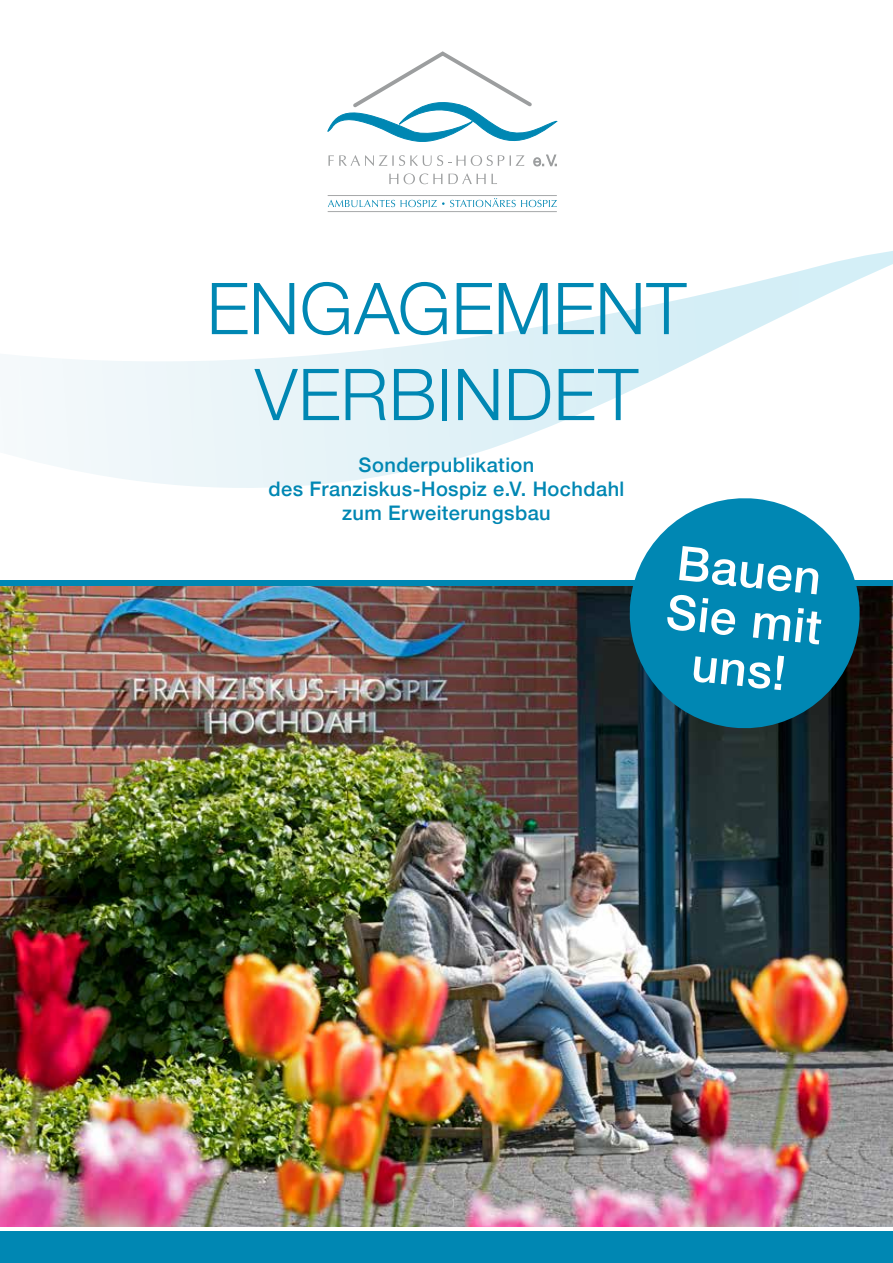
<style>
.page{position:relative;width:893px;height:1263px;background:#fff}
.page>*{position:absolute;margin:0;border:0;box-sizing:border-box;transform-origin:0 0}
.t1{font:300 71.7px/85.9px "Helvetica Neue";letter-spacing:.005em;color:#0087b3;text-align:center}
.t2{font:500 47.7px/49.5px "Helvetica Neue";color:#fff;text-align:center}
.t3{font:500 20.1px/24px "Helvetica Neue";letter-spacing:.02em;color:#0087b3;text-align:center}
</style>
<div class="page">
<svg style="left:19px;top:251px;width:874px;height:237px"></svg>
<div style="left:0;top:1231px;width:893px;height:32px;background:#0087b3"></div>
<div style="left:0;top:580px;width:893px;height:7px;background:#0087b3"></div>
<svg style="left:389px;top:174px;width:9px;height:10px"></svg>
<svg style="left:404px;top:173px;width:38px;height:11px"></svg>
<svg style="left:448px;top:173px;width:49px;height:11px"></svg>
<hr style="left:328px;top:195px;width:229px;height:1px;background:#9c9e9f">
<svg style="left:328px;top:200px;width:67px;height:7px"></svg>
<svg style="left:401px;top:198px;width:156px;height:9px"></svg>
<hr style="left:328px;top:211px;width:229px;height:1px;background:#9c9e9f">
<svg style="left:327px;top:51px;width:230px;height:115px"></svg>
<img style="left:0;top:587px;width:893px;height:640px">
<svg style="left:624px;top:498px;width:242px;height:236px;background:#2185a5"></svg>
<h1 class="t1" style="left:207px;top:260px;width:481px">ENGAGEMENT<br>VERBINDET</h1>
<p class="t3" style="left:269px;top:451px;width:357px">Sonderpublikation<br>des Franziskus-Hospiz e.V. Hochdahl zum Erweiterungsbau</p>
<h2 class="t2" style="left:675px;top:534px;width:157px;rotate:6deg">Bauen<br>Sie mit uns!</h2>
</div>
